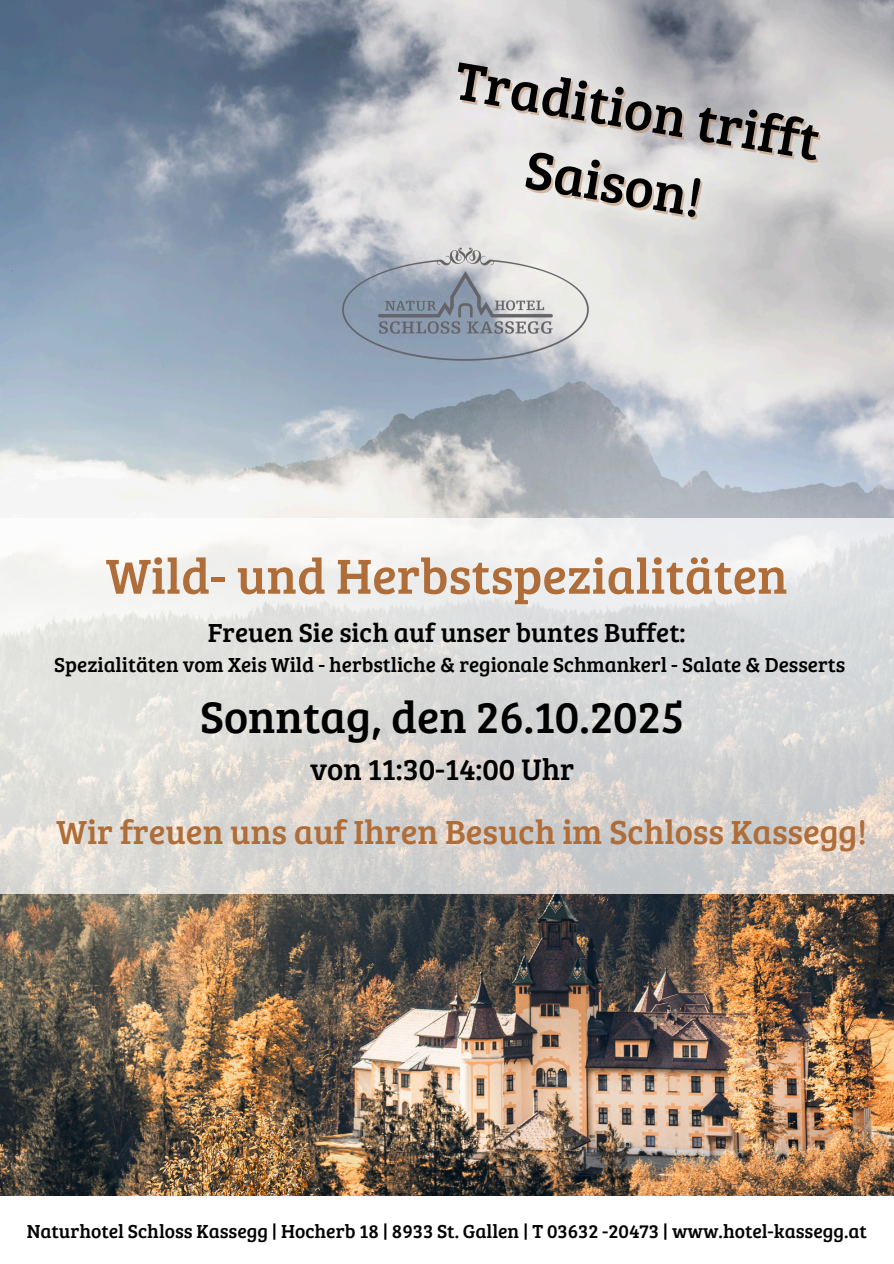
<style>
.page{position:relative;width:894px;height:1264px;background:#fff}
.page>*{position:absolute;margin:0;border:0;box-sizing:border-box;transform-origin:0 0}
.t1{font:55.05px "Bree Serif";color:#000}
.t2{font:50.7px "Bree Serif";color:#af6d39}
.t3{font:45.75px "Bree Serif";color:#000}
.t4{font:34.5px "Bree Serif";color:#af6d39}
.t5{font:30.75px "Bree Serif";color:#000}
.t6{font:27px "Bree Serif";color:#000}
.t7{font:21px "Bree Serif";color:#000}
.t8{font:19.5px "Bree Serif";color:#000}
</style>
<div class="page">
<img style="left:0;top:0;width:893px;height:1196px">
<svg style="left:0;top:518px;width:893px;height:376px;background:#dfdedc"></svg>
<img style="left:336px;top:223px;width:258px;height:163px">
<h3 class="t1" style="left:462px;top:39px;width:370px;rotate:10deg">Tradition trifft</h3>
<p class="t1" style="left:533px;top:128px;width:180px;rotate:10deg">Saison!</p>
<h4 class="t2" style="left:106px;top:539px;width:683px">Wild- und Herbstspezialitäten</h4>
<h3 class="t6" style="left:208px;top:613px;width:479px">Freuen Sie sich auf unser buntes Buffet:</h3>
<p class="t7" style="left:54px;top:649px;width:792px">Spezialitäten vom Xeis Wild - herbstliche &amp; regionale Schmankerl - Salate &amp; Desserts</p>
<h1 class="t3" style="left:200px;top:683px;width:485px">Sonntag, den 26.10.2025</h1>
<h1 class="t5" style="left:310px;top:747px;width:266px">von 11:30-14:00 Uhr</h1>
<p class="t4" style="left:56px;top:807px;width:811px">Wir freuen uns auf Ihren Besuch im Schloss Kassegg!</p>
<p class="t8" style="left:27px;top:1216px;width:841px">Naturhotel Schloss Kassegg | Hocherb 18 | 8933 St. Gallen | T 03632 -20473 | www.hotel-kassegg.at</p>
</div>
